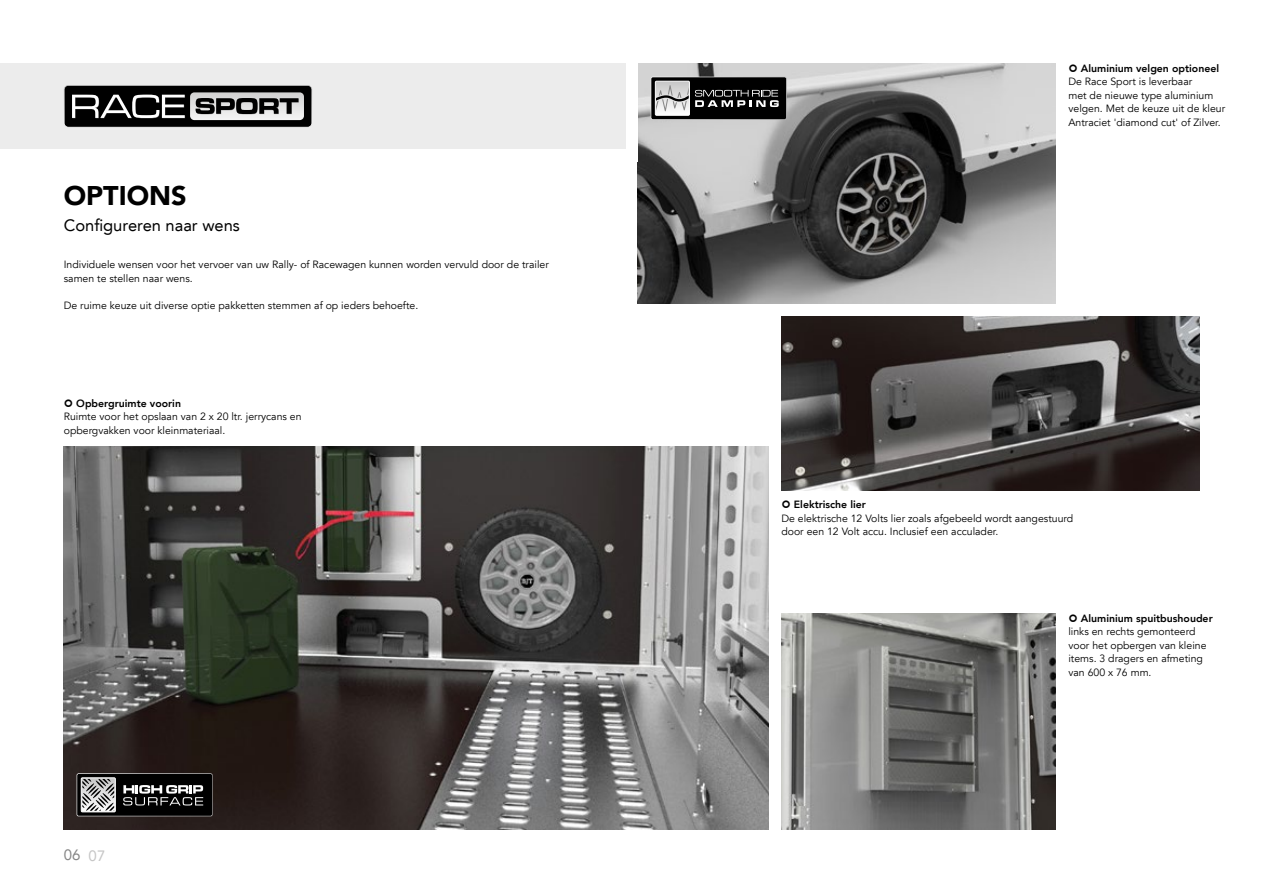
<style>
.page{position:relative;width:1263px;height:893px;background:#fff}
.page>*{position:absolute;margin:0;border:0;box-sizing:border-box;transform-origin:0 0}
.t1{font:900 27px "Avenir LT";color:#000}
.t2{font:16.5px "Avenir LT";color:#000}
.t3{font:15px "Avenir LT";color:#878787}
.t4{font:10.5px/13.5px "Avenir LT";color:#000}
.t5{font:800 10.5px "Avenir LT";color:#000}
.s1{color:#c6c6c6}
</style>
<div class="page">
<img style="left:638px;top:64px;width:418px;height:240px">
<svg style="left:651px;top:77px;width:136px;height:43px;background:#464646"></svg>
<img style="left:64px;top:446px;width:705px;height:383px">
<img style="left:781px;top:317px;width:418px;height:174px">
<img style="left:781px;top:613px;width:275px;height:216px">
<svg style="left:77px;top:773px;width:135px;height:43px;background:#444"></svg>
<div style="left:0;top:64px;width:625px;height:85px;background:#ececec"></div>
<svg style="left:64px;top:85px;width:248px;height:43px;background:#4f4f4f"></svg>
<h1 class="t1" style="left:64px;top:180px;width:124px">OPTIONS</h1>
<h2 class="t2" style="left:64px;top:215px;width:178px">Configureren naar wens</h2>
<p class="t4" style="left:64px;top:258px;width:487px">Individuele wensen voor het vervoer van uw Rally- of Racewagen kunnen worden vervuld door de trailer samen te stellen naar wens.</p>
<p class="t4" style="left:64px;top:299px;width:356px">De ruime keuze uit diverse optie pakketten stemmen af op ieders behoefte.</p>
<p class="t5" style="left:76px;top:397px;width:106px">Opbergruimte voorin</p>
<p class="t4" style="left:64px;top:410px;width:239px">Ruimte voor het opslaan van 2 x 20 ltr. jerrycans en opbergvakken voor kleinmateriaal.</p>
<h3 class="t3" style="left:64px;top:846px;width:43px">06 <span class="s1">07</span></h3>
<p class="t5" style="left:1081px;top:62px;width:140px">Aluminium velgen optioneel</p>
<p class="t4" style="left:1068px;top:75px;width:158px">De Race Sport is leverbaar<br>met de nieuwe type aluminium velgen. Met de keuze uit de kleur<br>Antraciet 'diamond cut' of Zilver.</p>
<p class="t5" style="left:794px;top:498px;width:74px">Elektrische lier</p>
<p class="t4" style="left:781px;top:512px;width:293px">De elektrische 12 Volts lier zoals afgebeeld wordt aangestuurd door een 12 Volt accu. Inclusief een acculader.</p>
<p class="t5" style="left:1081px;top:612px;width:133px">Aluminium spuitbushouder</p>
<p class="t4" style="left:1068px;top:625px;width:140px">links en rechts gemonteerd voor het opbergen van kleine items. 3 dragers en afmeting van 600 x 76 mm.</p>
</div>
